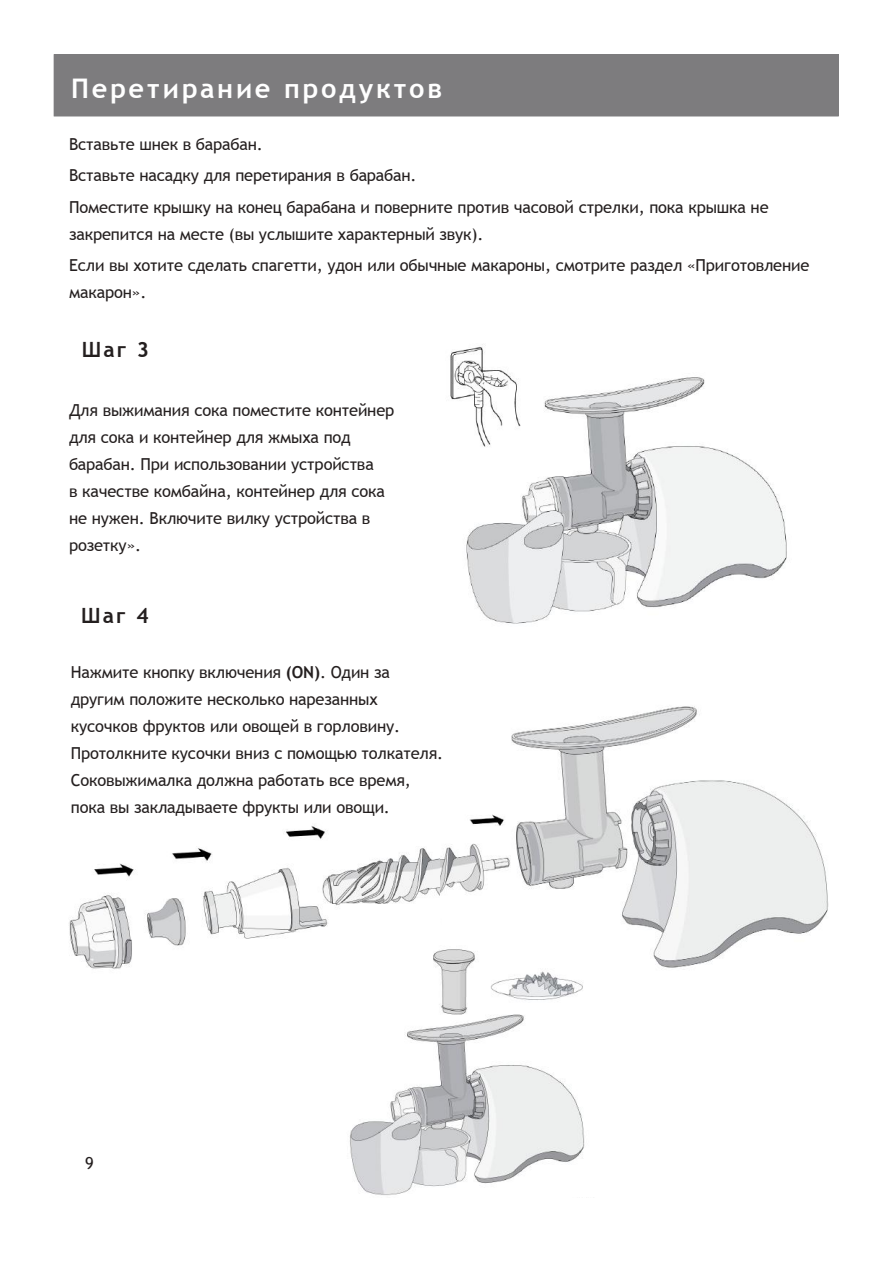
<style>
.page{position:relative;width:893px;height:1263px;background:#fff}
.page>*{position:absolute;margin:0;border:0;box-sizing:border-box;transform-origin:0 0}
.t1{font:700 27px "Trebuchet MS";letter-spacing:.1em;color:#fff}
.t2{font:700 21px "Trebuchet MS";letter-spacing:.1em;color:#241f1f}
.t3{font:16.5px/27px "Trebuchet MS";letter-spacing:-.01em;color:#241f1f}
.s1{font-family:"Impact";font-weight:400;font-size:36px;color:#fff}
.s2{font-weight:700}
</style>
<div class="page">
<img style="left:439px;top:706px;width:390px;height:262px">
<img style="left:69px;top:825px;width:370px;height:144px">
<img style="left:450px;top:344px;width:337px;height:280px">
<div style="left:54px;top:54px;width:785px;height:62px;background:#7d7c7e"></div>
<img style="left:330px;top:946px;width:270px;height:249px">
<div style="left:566px;top:1177px;width:44px;height:19px;background:#fff"></div>
<h1 class="t1" style="left:71px;top:71px;width:372px">Перетирание продуктов</h1>
<p class="t3" style="left:69px;top:129px;width:701px;line-height:31.2px">Вставьте шнек в барабан.<br>Вставьте насадку для перетирания в барабан.<br>Поместите крышку на конец барабана и поверните против часовой стрелки, пока крышка не</p>
<p class="t3" style="left:69px;top:218px;width:742px;line-height:31.2px">закрепится на месте (вы услышите характерный звук).<br>Если вы хотите сделать спагетти, удон или обычные макароны, смотрите раздел «Приготовление</p>
<p class="t3" style="left:69px;top:279px;width:79px">макарон».</p>
<p class="t2" style="left:82px;top:336px;width:144px">Шаг 3 <span class="s1">ока</span></p>
<p class="t3" style="left:69px;top:397px;width:327px">Для выжимания сока поместите контейнер для сока и контейнер для жмыха под барабан. При использовании устройства<br>в качестве комбайна, контейнер для сока не нужен. Включите вилку устройства в розетку».</p>
<p class="t2" style="left:81px;top:602px;width:143px">Шаг 4 <span class="s1">ока</span></p>
<p class="t3" style="left:71px;top:659px;width:374px">Нажмите кнопку включения <span class="s2">(ON)</span>. Один за другим положите несколько нарезанных кусочков фруктов или овощей в горловину.<br>Протолкните кусочки вниз с помощью толкателя.<br>Соковыжималка должна работать все время, пока вы закладываете фрукты или овощи.</p>
<p class="t3" style="left:85px;top:1150px;width:10px">9</p>
</div>
